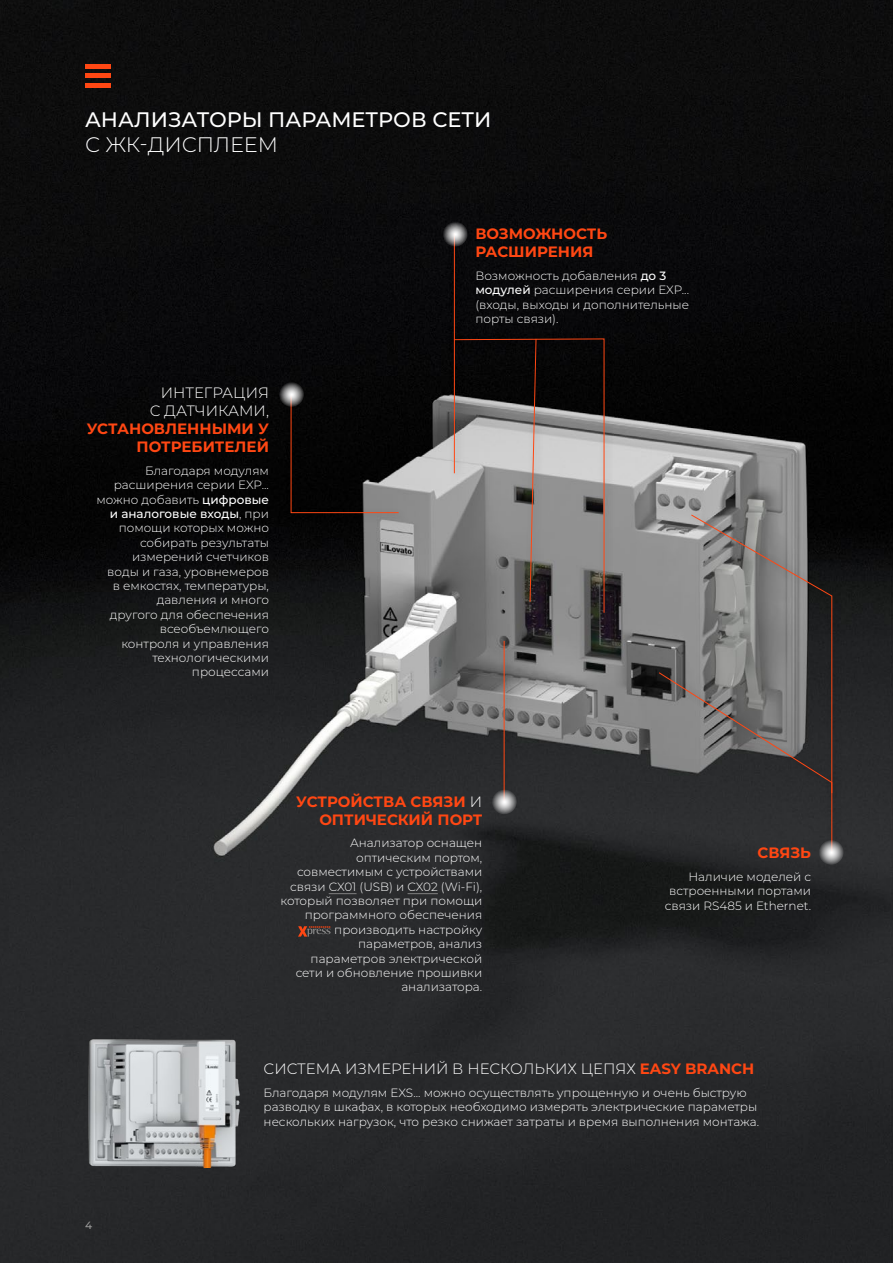
<style>
.page{position:relative;width:893px;height:1263px;background:#fff}
.page>*{position:absolute;margin:0;border:0;box-sizing:border-box;transform-origin:0 0}
.t1{font:500 21px "Montserrat";color:#fff}
.t2{font:300 21px "Montserrat";color:#fff}
.t3{font:700 15px/18px "Montserrat";color:#ff4713;text-align:right}
.t4{font:300 15px/18px "Montserrat";color:#fff;text-align:right}
.t5{font:300 12px/14.4px "Montserrat";color:#fff;text-align:right}
.t6{font:500 10.5px "Montserrat";color:#9d9d9c}
.s1{font-weight:500}
.s2{font-weight:300;color:#fff}
.s3{font-weight:700;color:#ff4713}
</style>
<div class="page">
<img style="left:0;top:0;width:893px;height:1263px">
<div style="left:498px;top:637px;width:16px;height:173px;background:#000;opacity:.75"></div>
<hr style="left:504px;top:641px;width:1px;height:160px;background:#ff4713">
<div style="left:450px;top:333px;width:165px;height:288px;background:#000;opacity:.75"></div>
<svg style="left:453px;top:338px;width:151px;height:275px;background:#706d6c"></svg>
<div style="left:448px;top:229px;width:17px;height:253px;background:#000;opacity:.75"></div>
<hr style="left:454px;top:233px;width:1px;height:240px;background:#ff4713">
<div style="left:285px;top:391px;width:122px;height:132px;background:#000;opacity:.75"></div>
<svg style="left:291px;top:395px;width:108px;height:118px;background:#141312"></svg>
<svg style="left:298px;top:926px;width:33px;height:11px"></svg>
<svg style="left:442px;top:221px;width:26px;height:26px"></svg>
<svg style="left:491px;top:789px;width:26px;height:25px"></svg>
<svg style="left:279px;top:381px;width:25px;height:26px"></svg>
<div style="left:654px;top:668px;width:188px;height:194px;background:#000;opacity:.75"></div>
<div style="left:687px;top:510px;width:155px;height:291px;background:#000;opacity:.75"></div>
<svg style="left:658px;top:514px;width:174px;height:340px;background:#616060"></svg>
<svg style="left:818px;top:839px;width:26px;height:26px"></svg>
<img style="left:72px;top:1037px;width:168px;height:130px">
<div style="left:85px;top:64px;width:26px;height:5px;background:#ff4713"></div>
<div style="left:85px;top:73px;width:26px;height:5px;background:#ff4713"></div>
<div style="left:85px;top:83px;width:26px;height:5px;background:#ff4713"></div>
<svg style="left:329px;top:893px;width:27px;height:1px"></svg>
<hr style="left:407px;top:893px;width:31px;height:1px;background:#808080">
<h1 class="t1" style="left:85px;top:105px;width:408px">АНАЛИЗАТОРЫ ПАРАМЕТРОВ СЕТИ</h1>
<h1 class="t2" style="left:85px;top:130px;width:194px">С ЖК-ДИСПЛЕЕМ</h1>
<p class="t4" style="left:150px;top:383px;width:121px">ИНТЕГРАЦИЯ<br>С ДАТЧИКАМИ,</p>
<p class="t3" style="left:87px;top:419px;width:184px">УСТАНОВЛЕННЫМИ У<br>ПОТРЕБИТЕЛЕЙ</p>
<p class="t5" style="left:96px;top:463px;width:174px">Благодаря модулям расширения серии EXP... можно добавить <span class="s1">цифровые и аналоговые входы</span>, при помощи которых можно собирать результаты измерений счетчиков<br>воды и газа, уровнемеров<br>в емкостях, температуры, давления и много<br>другого для обеспечения всеобъемлющего<br>контроля и управления технологическими процессами</p>
<p class="t3" style="left:475px;top:224px;width:133px;text-align:left">ВОЗМОЖНОСТЬ<br>РАСШИРЕНИЯ</p>
<p class="t5" style="left:475px;top:268px;width:215px;text-align:left">Возможность добавления <span class="s1">до 3 модулей</span> расширения серии EXP... (входы, выходы и дополнительные порты связи).</p>
<p class="t3" style="left:296px;top:791px;width:188px">УСТРОЙСТВА СВЯЗИ <span class="s2">И<br></span>ОПТИЧЕСКИЙ ПОРТ</p>
<p class="t5" style="left:281px;top:836px;width:203px">Анализатор оснащен оптическим портом, совместимым с устройствами связи CX01 (USB) и CX02 (Wi-Fi), который позволяет при помощи программного обеспечения производить настройку параметров, анализ параметров электрической сети и обновление прошивки анализатора.</p>
<p class="t3" style="left:757px;top:843px;width:55px">СВЯЗЬ</p>
<p class="t5" style="left:665px;top:869px;width:148px">Наличие моделей с встроенными портами связи RS485 и Ethernet.</p>
<p class="t6" style="left:85px;top:1218px;width:9px">4</p>
<p class="t4" style="left:264px;top:1059px;width:492px">СИСТЕМА ИЗМЕРЕНИЙ В НЕСКОЛЬКИХ ЦЕПЯХ <span class="s3">EASY BRANCH</span></p>
<p class="t5" style="left:264px;top:1085px;width:497px;text-align:left">Благодаря модулям EXS... можно осуществлять упрощенную и очень быструю разводку в шкафах, в которых необходимо измерять электрические параметры нескольких нагрузок, что резко снижает затраты и время выполнения монтажа.</p>
</div>
